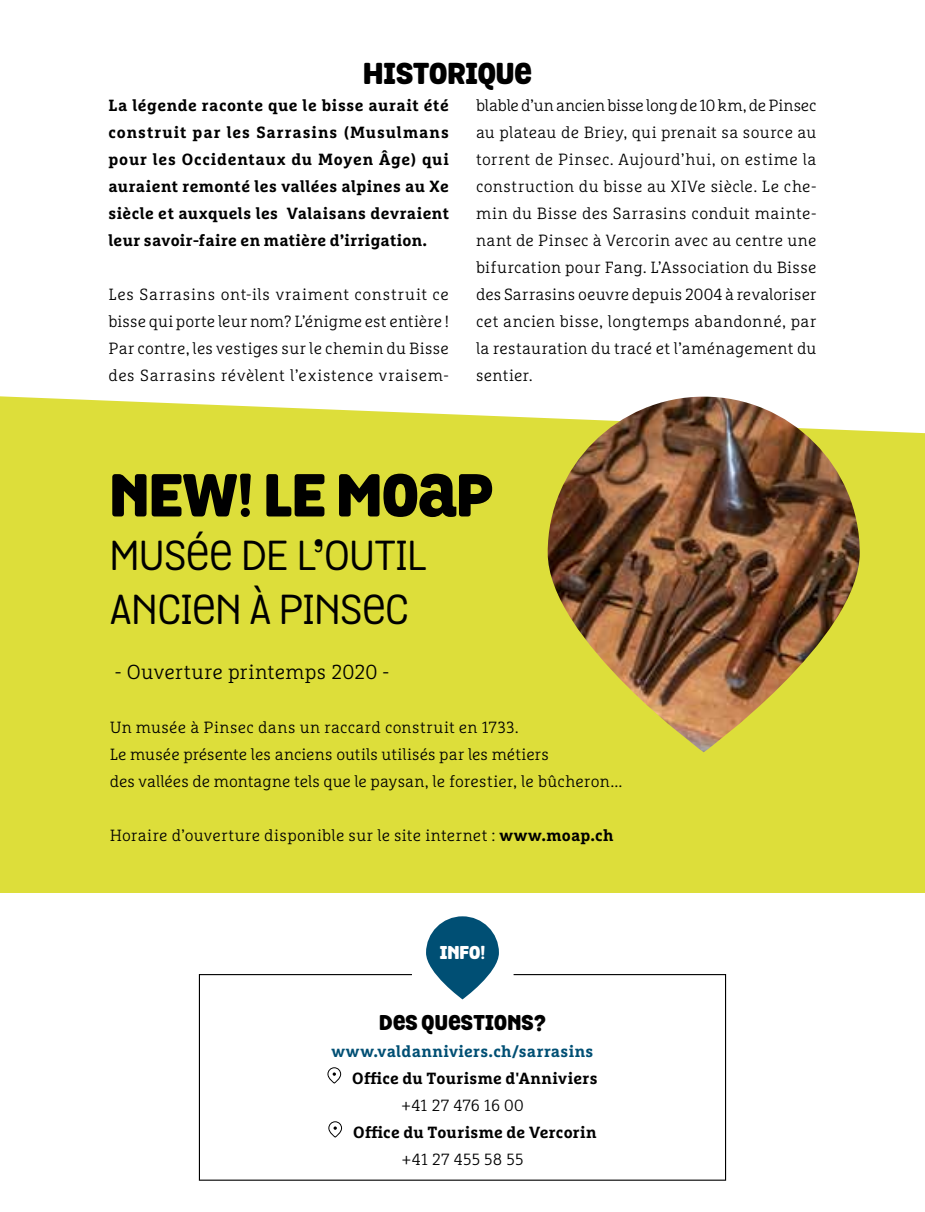
<style>
.page{position:relative;width:925px;height:1212px;background:#fff}
.page>*{position:absolute;margin:0;border:0;box-sizing:border-box;transform-origin:0 0}
.t1{font:900 58.5px "Grota Rounded";color:#000}
.t2{font:40.5px/54px "Grota Rounded";color:#000}
.t3{font:900 29.25px "Grota Rounded";color:#000}
.t4{font:900 20.7px "Grota Rounded";letter-spacing:.015em;color:#000}
.t5{font:300 20.25px "Marselis Slab OT";letter-spacing:.005em;color:#000}
.t6{font:900 18px "Grota Rounded";color:#fff}
.t7{font:300 16.2px/27px "Marselis Slab OT";letter-spacing:.015em;color:#000;text-align:justify}
.t8{font:700 16.2px/27px "Marselis Slab OT";letter-spacing:.02em;color:#000;text-align:justify}
.t9{font:700 16.2px "Marselis Slab OT";letter-spacing:.025em;color:#004f74}
.s1{font-weight:700}
</style>
<div class="page">
<div style="left:0;top:233px;width:925px;height:660px;background:#ddde3a"></div>
<svg style="left:0;top:233px;width:925px;height:200px;fill:#fff"></svg>
<div style="left:708px;top:233px;width:217px;height:178px;background:#fff"></div>
<svg style="left:198px;top:974px;width:529px;height:207px"></svg>
<svg style="left:426px;top:916px;width:73px;height:83px;fill:#004f74"></svg>
<img style="left:548px;top:397px;width:312px;height:355px;border-radius:156px">
<h3 class="t3" style="left:363px;top:51px;width:170px">HISTORIQUE</h3>
<p class="t8" style="left:108px;top:92px;width:342px">La légende raconte que le bisse aurait été construit par les Sarrasins (Musulmans pour les Occidentaux du Moyen Âge) qui auraient remonté les vallées alpines au Xe siècle et auxquels les Valaisans devraient leur savoir-faire en matière d’irrigation.</p>
<p class="t7" style="left:108px;top:281px;width:342px">Les Sarrasins ont-ils vraiment construit ce bisse qui porte leur nom? L’énigme est entière !<br>Par contre, les vestiges sur le chemin du Bisse des Sarrasins révèlent l’existence vraisem-</p>
<p class="t7" style="left:476px;top:92px;width:342px">blable d’un ancien bisse long de 10 km, de Pinsec au plateau de Briey, qui prenait sa source au torrent de Pinsec. Aujourd’hui, on estime la construction du bisse au XIVe siècle. Le che&shy;min du Bisse des Sarrasins conduit mainte&shy;nant de Pinsec à Vercorin avec au centre une bifurcation pour Fang. L’Association du Bisse des Sarrasins oeuvre depuis 2004 à revaloriser cet ancien bisse, longtemps abandonné, par la restauration du tracé et l’aménagement du sentier.</p>
<h1 class="t1" style="left:110px;top:449px;width:385px">NEW! LE MOAP</h1>
<h2 class="t2" style="left:110px;top:529px;width:318px">MUSÉE DE L’OUTIL<br>ANCIEN À PINSEC</h2>
<p class="t5" style="left:115px;top:659px;width:276px">- Ouverture printemps 2020 -</p>
<p class="t7" style="left:110px;top:713px;width:514px;text-align:left">Un musée à Pinsec dans un raccard construit en 1733.<br>Le musée présente les anciens outils utilisés par les métiers<br>des vallées de montagne tels que le paysan, le forestier, le bûcheron...</p>
<p class="t7" style="left:110px;top:821px;width:505px">Horaire d’ouverture disponible sur le site internet : <span class="s1">www.moap.ch</span></p>
<p class="t6" style="left:440px;top:938px;width:47px">INFO!</p>
<p class="t4" style="left:379px;top:1005px;width:168px">DES QUESTIONS?</p>
<p class="t9" style="left:331px;top:1041px;width:263px">www.valdanniviers.ch/sarrasins</p>
<p class="t8" style="left:352px;top:1064px;width:247px">Office du Tourisme d'Anniviers</p>
<p class="t7" style="left:401px;top:1091px;width:124px">+41 27 476 16 00</p>
<p class="t8" style="left:353px;top:1118px;width:245px">Office du Tourisme de Vercorin</p>
<p class="t7" style="left:401px;top:1145px;width:124px">+41 27 455 58 55</p>
</div>
